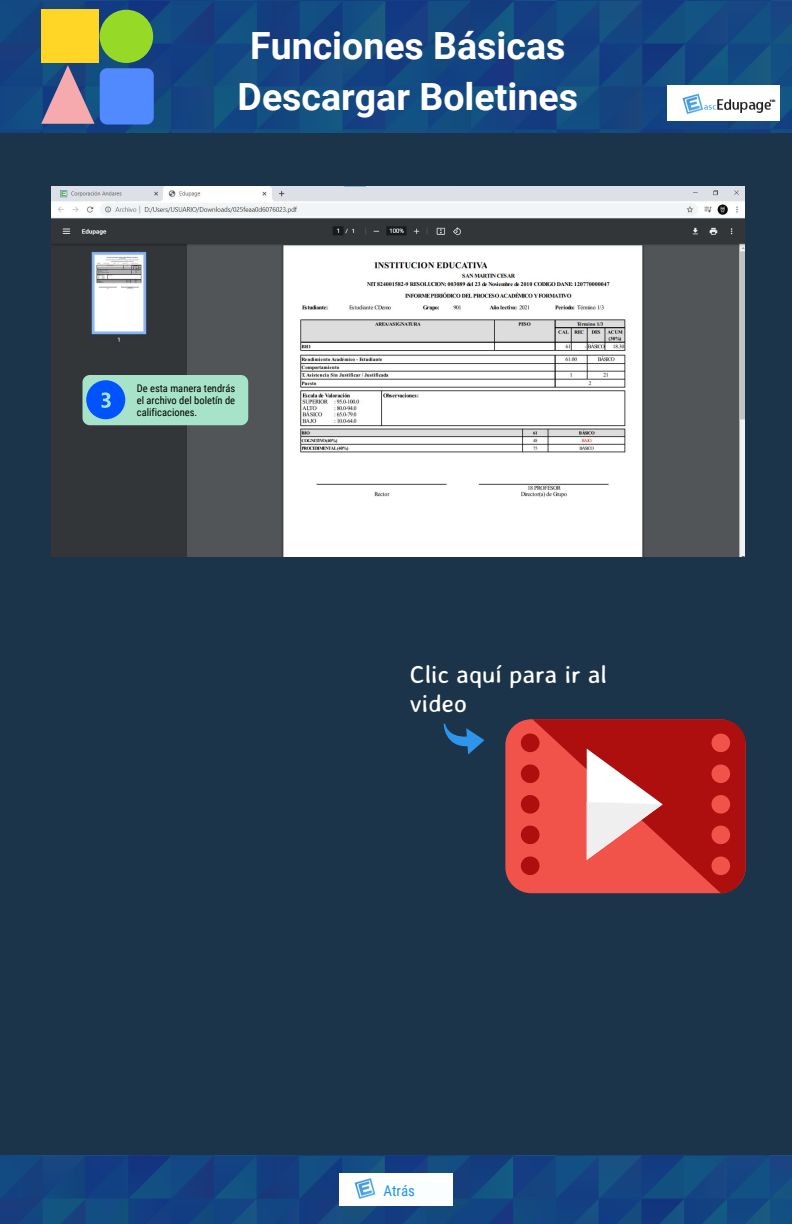
<style>
.page{position:relative;width:792px;height:1224px;background:#1c3449}
.page>*{position:absolute;margin:0;border:0;box-sizing:border-box;transform-origin:0 0}
.t1{font:700 37.5px/51px "Roboto";color:#fff;text-align:center}
.t2{font:24.8px/29.2px "Averia Sans Libre";color:#fff}
.t3{font:15px "Roboto Condensed";color:#2295e6}
.t4{font:10.5px/12px "Roboto Condensed";color:#000;text-align:justify}
</style>
<div class="page">
<img style="left:1px;top:0;width:791px;height:133px">
<img style="left:0;top:1155px;width:792px;height:69px">
<img style="left:668px;top:86px;width:112px;height:35px">
<img style="left:340px;top:1173px;width:112px;height:32px">
<div style="left:376px;top:1180px;width:76px;height:22px;background:#fbfeff"></div>
<div style="left:41px;top:10px;width:57px;height:53px;background:#ffd626"></div>
<div style="left:100px;top:10px;width:53px;height:53px;background:#96d927;border-radius:50%"></div>
<div style="left:100px;top:68px;width:54px;height:56px;background:#518aff"></div>
<svg style="left:41px;top:65px;width:53px;height:59px;background:#857896"></svg>
<img style="left:51px;top:186px;width:694px;height:371px">
<svg style="left:82px;top:375px;width:166px;height:50px;background:#8fcdce"></svg>
<div style="left:488px;top:256px;width:117px;height:15px;background:#fff"></div>
<div style="left:505px;top:719px;width:241px;height:174px;background:#f15249;border-radius:26px"></div>
<svg style="left:521px;top:719px;width:225px;height:174px"></svg>
<svg style="left:443px;top:724px;width:41px;height:31px"></svg>
<h1 class="t1" style="left:238px;top:19px;width:342px">Funciones Básicas<br>Descargar Boletines</h1>
<p class="t4" style="left:137px;top:381px;width:100px">De esta manera tendrás el archivo del boletín de calificaciones.</p>
<h2 class="t2" style="left:410px;top:659px;width:199px">Clic aquí para ir al video</h2>
<h3 class="t3" style="left:383px;top:1180px;width:33px">Atrás</h3>
</div>
